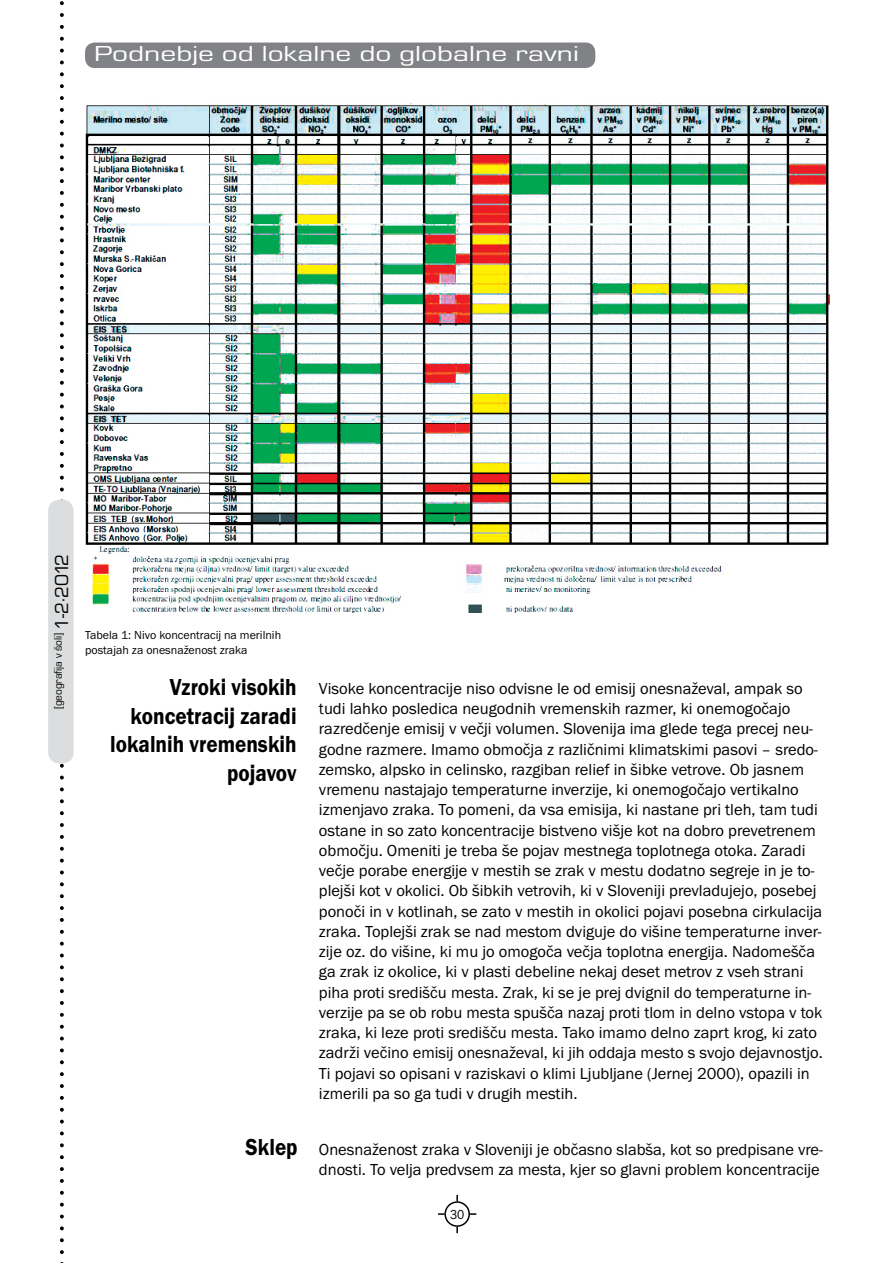
<style>
.page{position:relative;width:893px;height:1263px;background:#fff}
.page>*{position:absolute;margin:0;border:0;box-sizing:border-box;transform-origin:0 0}
.t1{font:600 24px/28.8px "Franklin Got Itc TEE";color:#000;text-align:right;scale:.88 1}
.t2{font:22.5px "Eurostile TEE";color:#fff;scale:1.4 1}
.t3{font:16.5px/20.2px "Franklin Got Itc TEE";color:#000}
.t4{font:13.5px "Franklin Got Itc TEE";color:#000;scale:.9 1}
.t5{font:12px/14.4px "Franklin Got Itc TEE";color:#000}
.t6{font:11.4px "Eurostile TEE";letter-spacing:-.01em;color:#000}
.s1{font-size:19.5px}
</style>
<div class="page">
<svg style="left:60px;top:1px;width:4px;height:499px"></svg>
<svg style="left:60px;top:763px;width:4px;height:500px"></svg>
<div style="left:49px;top:500px;width:24px;height:263px;background:#dcddde;border-radius:10px"></div>
<div style="left:48px;top:500px;width:26px;height:263px;border:2px solid #dcddde;border-radius:10px"></div>
<div style="left:444px;top:1201px;width:26px;height:26px;border:2px solid #000;border-radius:50%"></div>
<svg style="left:438px;top:1213px;width:6px;height:2px"></svg>
<svg style="left:470px;top:1213px;width:6px;height:2px"></svg>
<svg style="left:456px;top:1227px;width:2px;height:6px"></svg>
<svg style="left:456px;top:1195px;width:2px;height:6px"></svg>
<img style="left:85px;top:103px;width:744px;height:509px">
<div style="left:86px;top:43px;width:509px;height:24px;background:#808285;border-radius:9px"></div>
<div style="left:85px;top:43px;width:510px;height:25px;border:2px solid #808285;border-radius:9px"></div>
<h2 class="t2" style="left:94px;top:41px;width:348px">Podnebje od lokalne do globalne ravni</h2>
<p class="t6" style="left:52px;top:709px;width:157px;rotate:-90deg">[geografija v šoli] <span class="s1">1-2·2012</span></p>
<p class="t5" style="left:85px;top:628px;width:198px">Tabela 1: Nivo koncentracij na merilnih postajah za onesnaženost zraka</p>
<h1 class="t1" style="left:110px;top:673px;width:213px">Vzroki visokih koncetracij zaradi lokalnih vremenskih pojavov</h1>
<h1 class="t1" style="left:246px;top:1133px;width:61px">Sklep</h1>
<p class="t3" style="left:319px;top:678px;width:505px">Visoke koncentracije niso odvisne le od emisij onesnaževal, ampak so tudi lahko posledica neugodnih vremenskih razmer, ki onemogočajo razredčenje emisij v večji volumen. Slovenija ima glede tega precej neu&shy;godne razmere. Imamo območja z različnimi klimatskimi pasovi – sredo&shy;zemsko, alpsko in celinsko, razgiban relief in šibke vetrove. Ob jasnem vremenu nastajajo temperaturne inverzije, ki onemogočajo vertikalno izmenjavo zraka. To pomeni, da vsa emisija, ki nastane pri tleh, tam tudi ostane in so zato koncentracije bistveno višje kot na dobro prevetrenem območju. Omeniti je treba še pojav mestnega toplotnega otoka. Zaradi večje porabe energije v mestih se zrak v mestu dodatno segreje in je to&shy;plejši kot v okolici. Ob šibkih vetrovih, ki v Sloveniji prevladujejo, posebej ponoči in v kotlinah, se zato v mestih in okolici pojavi posebna cirkulacija zraka. Toplejši zrak se nad mestom dviguje do višine temperaturne inver&shy;zije oz. do višine, ki mu jo omogoča večja toplotna energija. Nadomešča ga zrak iz okolice, ki v plasti debeline nekaj deset metrov z vseh strani piha proti središču mesta. Zrak, ki se je prej dvignil do temperaturne in&shy;verzije pa se ob robu mesta spušča nazaj proti tlom in delno vstopa v tok zraka, ki leze proti središču mesta. Tako imamo delno zaprt krog, ki zato zadrži večino emisij onesnaževal, ki jih oddaja mesto s svojo dejavnostjo.<br>Ti pojavi so opisani v raziskavi o klimi Ljubljane (Jernej 2000), opazili in izmerili pa so ga tudi v drugih mestih.</p>
<p class="t3" style="left:319px;top:1140px;width:505px">Onesnaženost zraka v Sloveniji je občasno slabša, kot so predpisane vre&shy;dnosti. To velja predvsem za mesta, kjer so glavni problem koncentracije</p>
<p class="t4" style="left:450px;top:1207px;width:17px">30</p>
</div>
